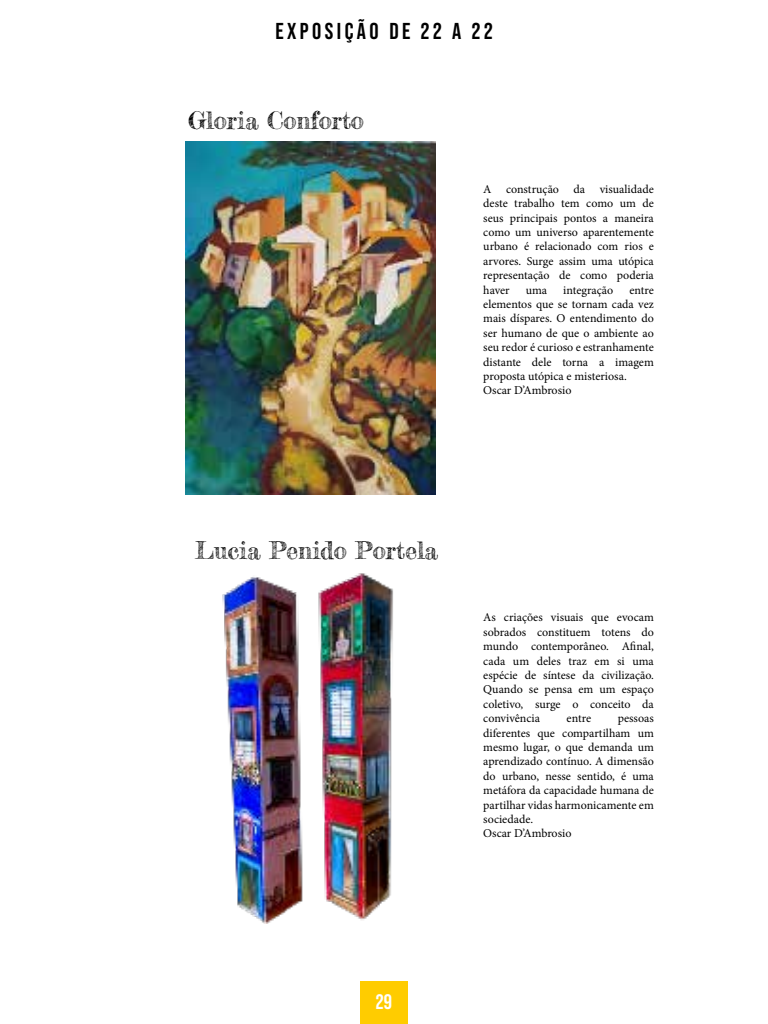
<style>
.page{position:relative;width:768px;height:1024px;background:#fff}
.page>*{position:absolute;margin:0;border:0;box-sizing:border-box;transform-origin:0 0}
.t1{font:24px "Frederickathe Greatest";color:#000}
.t2{font:700 23px "Bebas Neue Pro";letter-spacing:.15em;color:#000}
.t3{font:700 21px "Bebas Neue Pro";color:#fff}
.t4{font:12px/14.4px "Minion Pro";color:#000;text-align:justify}
</style>
<div class="page">
<img style="left:186px;top:141px;width:250px;height:354px">
<img style="left:222px;top:573px;width:171px;height:351px">
<div style="left:360px;top:981px;width:48px;height:43px;background:#fc0"></div>
<h2 class="t2" style="left:275px;top:18px;width:219px">EXPOSIÇÃO DE 22 A 22</h2>
<h1 class="t1" style="left:188px;top:106px;width:178px">Gloria Conforto</h1>
<p class="t4" style="left:483px;top:182px;width:172px">A construção da visualidade deste trabalho tem como um de seus principais pontos a maneira como um universo aparentemente urbano é relacionado com rios e arvores. Surge assim uma utópica representação de como poderia haver</p>
<p class="t4" style="left:526px;top:283px;width:23px">uma</p>
<p class="t4" style="left:563px;top:283px;width:52px">integração</p>
<p class="t4" style="left:483px;top:283px;width:172px;text-align:left;text-indent:146px">entre elementos que se tornam cada vez mais díspares. O entendimento do ser humano de que o ambiente ao seu redor é curioso e estranhamente distante dele torna a imagem proposta utópica e misteriosa.<br>Oscar D’Ambrosio</p>
<h1 class="t1" style="left:195px;top:536px;width:245px">Lucia Penido Portela</h1>
<p class="t4" style="left:483px;top:610px;width:172px">As criações visuais que evocam sobrados constituem totens do mundo contemporâneo. Afinal, cada um deles traz em si uma espécie de síntese da civilização.<br>Quando se pensa em um espaço coletivo, surge o conceito da convivência</p>
<p class="t4" style="left:567px;top:711px;width:26px">entre</p>
<p class="t4" style="left:483px;top:711px;width:172px;text-align:left;text-indent:134px">pessoas diferentes que compartilham um mesmo lugar, o que demanda um aprendizado contínuo. A dimensão do urbano, nesse sentido, é uma metáfora da capacidade humana de partilhar vidas harmonicamente em sociedade.<br>Oscar D’Ambrosio</p>
<h3 class="t3" style="left:376px;top:990px;width:18px">29</h3>
</div>
